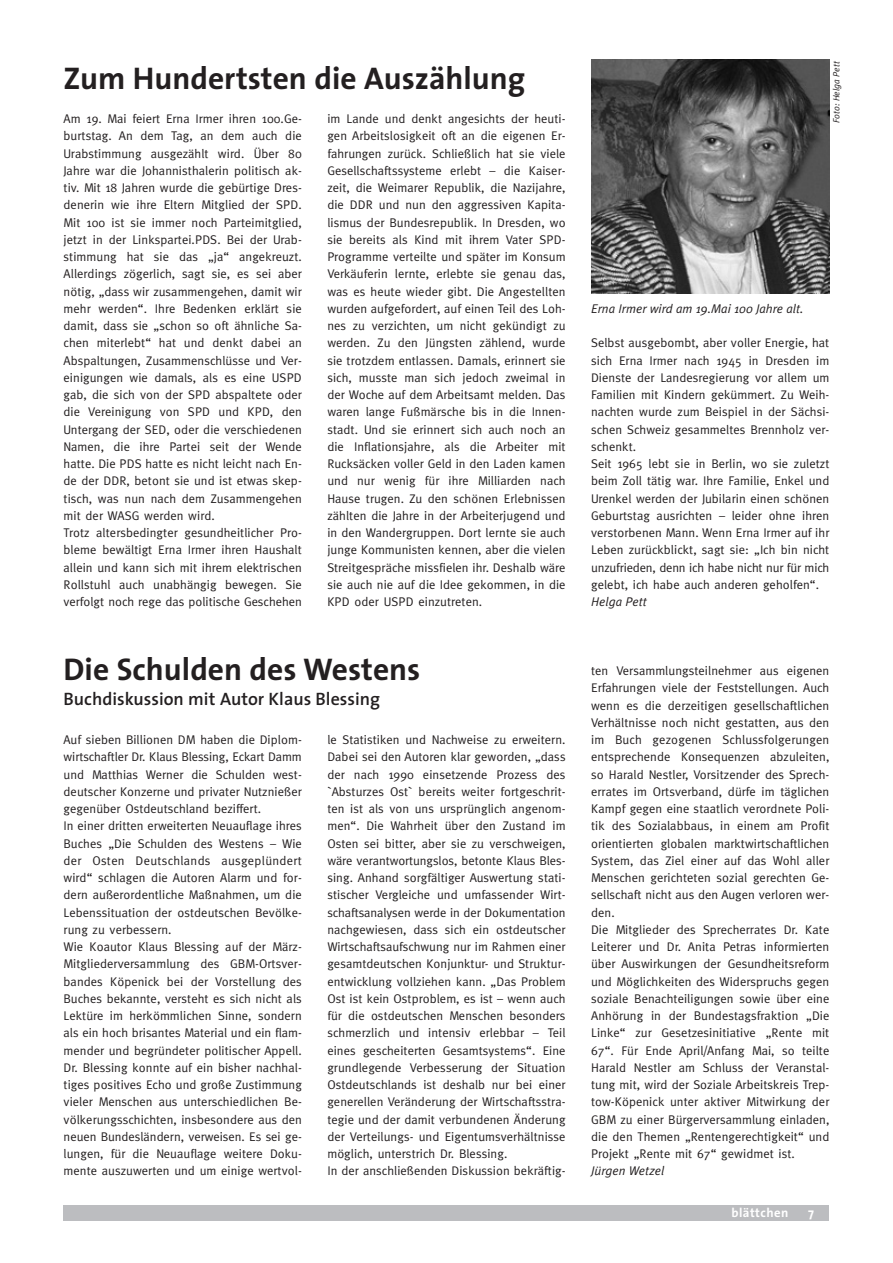
<style>
.page{position:relative;width:893px;height:1263px;background:#fff}
.page>*{position:absolute;margin:0;border:0;box-sizing:border-box;transform-origin:0 0}
.t1{font:700 31.5px "The Sans";color:#231f20}
.t2{font:600 18px "The Sans";color:#231f20}
.t3{font:700 12.75px "The Sans";letter-spacing:.035em;color:#fff}
.t4{font:12.6px/17.2px "Meta";letter-spacing:.005em;color:#231f20}
.t5{font:italic 12.6px "Meta Plus Normal";letter-spacing:.005em;color:#231f20}
.t6{font:italic 9px "Meta Plus Normal";letter-spacing:.005em;color:#231f20}
</style>
<div class="page">
<div style="left:64px;top:1206px;width:765px;height:15px;background:#bcbdc0"></div>
<img style="left:591px;top:60px;width:238px;height:233px">
<h1 class="t1" style="left:64px;top:64px;width:463px">Zum Hundertsten die Auszählung</h1>
<p class="t4" style="left:64px;top:111px;width:240px">Am 19. Mai feiert Erna Irmer ihren 100.Ge&shy;burtstag. An dem Tag, an dem auch die Urabstimmung ausgezählt wird. Über 80<br>Jahre war die Johannisthalerin politisch ak&shy;tiv. Mit 18 Jahren wurde die gebürtige Dres&shy;denerin wie ihre Eltern Mitglied der SPD.<br>Mit 100 ist sie immer noch Parteimitglied, jetzt in der Linkspartei.PDS. Bei der Urab&shy;stimmung hat sie das „ja“ angekreuzt.<br>Allerdings zögerlich, sagt sie, es sei aber nötig, „dass wir zusammengehen, damit wir mehr werden“. Ihre Bedenken erklärt sie damit, dass sie „schon so oft ähnliche Sa&shy;chen miterlebt“ hat und denkt dabei an Abspaltungen, Zusammenschlüsse und Ver&shy;einigungen wie damals, als es eine USPD gab, die sich von der SPD abspaltete oder die Vereinigung von SPD und KPD, den Untergang der SED, oder die verschiedenen Namen, die ihre Partei seit der Wende hatte. Die PDS hatte es nicht leicht nach En&shy;de der DDR, betont sie und ist etwas skep&shy;tisch, was nun nach dem Zusammengehen mit der WASG werden wird.<br>Trotz altersbedingter gesundheitlicher Pro&shy;bleme bewältigt Erna Irmer ihren Haushalt allein und kann sich mit ihrem elektrischen Rollstuhl auch unabhängig bewegen. Sie verfolgt noch rege das politische Geschehen</p>
<p class="t4" style="left:327px;top:111px;width:240px;text-align:justify">im Lande und denkt angesichts der heuti&shy;gen Arbeitslosigkeit oft an die eigenen Er&shy;fahrungen zurück. Schließlich hat sie viele Gesellschaftssysteme erlebt – die Kaiser&shy;zeit, die Weimarer Republik, die Nazijahre, die DDR und nun den aggressiven Kapita&shy;lismus der Bundesrepublik. In Dresden, wo sie bereits als Kind mit ihrem Vater SPD-Programme verteilte und später im Konsum Verkäuferin lernte, erlebte sie genau das, was es heute wieder gibt. Die Angestellten wurden aufgefordert, auf einen Teil des Loh&shy;nes zu verzichten, um nicht gekündigt zu werden. Zu den Jüngsten zählend, wurde sie trotzdem entlassen. Damals, erinnert sie sich, musste man sich jedoch zweimal in der Woche auf dem Arbeitsamt melden. Das waren lange Fußmärsche bis in die Innen&shy;stadt. Und sie erinnert sich auch noch an die Inflationsjahre, als die Arbeiter mit Rucksäcken voller Geld in den Laden kamen und nur wenig für ihre Milliarden nach Hause trugen. Zu den schönen Erlebnissen zählten die Jahre in der Arbeiterjugend und in den Wandergruppen. Dort lernte sie auch junge Kommunisten kennen, aber die vielen Streitgespräche missfielen ihr. Deshalb wäre sie auch nie auf die Idee gekommen, in die KPD oder USPD einzutreten.</p>
<h1 class="t1" style="left:64px;top:655px;width:358px">Die Schulden des Westens</h1>
<h2 class="t2" style="left:64px;top:692px;width:318px">Buchdiskussion mit Autor Klaus Blessing</h2>
<p class="t4" style="left:64px;top:732px;width:240px">Auf sieben Billionen DM haben die Diplom&shy;wirtschaftler Dr. Klaus Blessing, Eckart Damm und Matthias Werner die Schulden west&shy;deutscher Konzerne und privater Nutznießer gegenüber Ostdeutschland beziffert.<br>In einer dritten erweiterten Neuauflage ihres Buches „Die Schulden des Westens – Wie der Osten Deutschlands ausgeplündert wird“ schlagen die Autoren Alarm und for&shy;dern außerordentliche Maßnahmen, um die Lebenssituation der ostdeutschen Bevölke&shy;rung zu verbessern.<br>Wie Koautor Klaus Blessing auf der März-Mitgliederversammlung des GBM-Ortsver&shy;bandes Köpenick bei der Vorstellung des Buches bekannte, versteht es sich nicht als Lektüre im herkömmlichen Sinne, sondern als ein hoch brisantes Material und ein flam&shy;mender und begründeter politischer Appell.<br>Dr. Blessing konnte auf ein bisher nachhal&shy;tiges positives Echo und große Zustimmung vieler Menschen aus unterschiedlichen Be&shy;völkerungsschichten, insbesondere aus den neuen Bundesländern, verweisen. Es sei ge&shy;lungen, für die Neuauflage weitere Doku&shy;mente auszuwerten und um einige wertvol-</p>
<p class="t4" style="left:327px;top:732px;width:240px">le Statistiken und Nachweise zu erweitern.<br>Dabei sei den Autoren klar geworden, „dass der nach 1990 einsetzende Prozess des `Absturzes Ost` bereits weiter fortgeschrit&shy;ten ist als von uns ursprünglich angenom&shy;men“. Die Wahrheit über den Zustand im Osten sei bitter, aber sie zu verschweigen, wäre verantwortungslos, betonte Klaus Bles&shy;sing. Anhand sorgfältiger Auswertung stati&shy;stischer Vergleiche und umfassender Wirt&shy;schaftsanalysen werde in der Dokumentation nachgewiesen, dass sich ein ostdeutscher Wirtschaftsaufschwung nur im Rahmen einer gesamtdeutschen Konjunktur- und Struktur&shy;entwicklung vollziehen kann. „Das Problem Ost ist kein Ostproblem, es ist – wenn auch für die ostdeutschen Menschen besonders schmerzlich und intensiv erlebbar – Teil eines gescheiterten Gesamtsystems“. Eine grundlegende Verbesserung der Situation Ostdeutschlands ist deshalb nur bei einer generellen Veränderung der Wirtschaftsstra&shy;tegie und der damit verbundenen Änderung der Verteilungs- und Eigentumsverhältnisse möglich, unterstrich Dr. Blessing.<br>In der anschließenden Diskussion bekräftig-</p>
<p class="t6" style="left:832px;top:123px;width:64px;rotate:-90deg">Foto: Helga Pett</p>
<p class="t5" style="left:591px;top:303px;width:214px">Erna Irmer wird am 19.Mai 100 Jahre alt.</p>
<p class="t4" style="left:591px;top:335px;width:240px">Selbst ausgebombt, aber voller Energie, hat sich Erna Irmer nach 1945 in Dresden im Dienste der Landesregierung vor allem um Familien mit Kindern gekümmert. Zu Weih&shy;nachten wurde zum Beispiel in der Sächsi&shy;schen Schweiz gesammeltes Brennholz ver&shy;schenkt.<br>Seit 1965 lebt sie in Berlin, wo sie zuletzt beim Zoll tätig war. Ihre Familie, Enkel und Urenkel werden der Jubilarin einen schönen Geburtstag ausrichten – leider ohne ihren verstorbenen Mann. Wenn Erna Irmer auf ihr Leben zurückblickt, sagt sie: „Ich bin nicht unzufrieden, denn ich habe nicht nur für mich gelebt, ich habe auch anderen geholfen“.</p>
<p class="t5" style="left:591px;top:597px;width:57px">Helga Pett</p>
<p class="t4" style="left:591px;top:663px;width:240px">ten Versammlungsteilnehmer aus eigenen Erfahrungen viele der Feststellungen. Auch wenn es die derzeitigen gesellschaftlichen Verhältnisse noch nicht gestatten, aus den im Buch gezogenen Schlussfolgerungen entsprechende Konsequenzen abzuleiten, so Harald Nestler, Vorsitzender des Sprech&shy;errates im Ortsverband, dürfe im täglichen Kampf gegen eine staatlich verordnete Poli&shy;tik des Sozialabbaus, in einem am Profit orientierten globalen marktwirtschaftlichen System, das Ziel einer auf das Wohl aller Menschen gerichteten sozial gerechten Ge&shy;sellschaft nicht aus den Augen verloren wer&shy;den.<br>Die Mitglieder des Sprecherrates Dr. Kate Leiterer und Dr. Anita Petras informierten über Auswirkungen der Gesundheitsreform und Möglichkeiten des Widerspruchs gegen soziale Benachteiligungen sowie über eine Anhörung in der Bundestagsfraktion „Die Linke“ zur Gesetzesinitiative „Rente mit 67“. Für Ende April/Anfang Mai, so teilte Harald Nestler am Schluss der Veranstal&shy;tung mit, wird der Soziale Arbeitskreis Trep&shy;tow-Köpenick unter aktiver Mitwirkung der GBM zu einer Bürgerversammlung einladen, die den Themen „Rentengerechtigkeit“ und Projekt „Rente mit 67“ gewidmet ist.</p>
<p class="t5" style="left:591px;top:1166px;width:75px">Jürgen Wetzel</p>
<p class="t3" style="left:731px;top:1207px;width:58px">blättchen</p>
<p class="t3" style="left:808px;top:1207px;width:7px">7</p>
</div>
